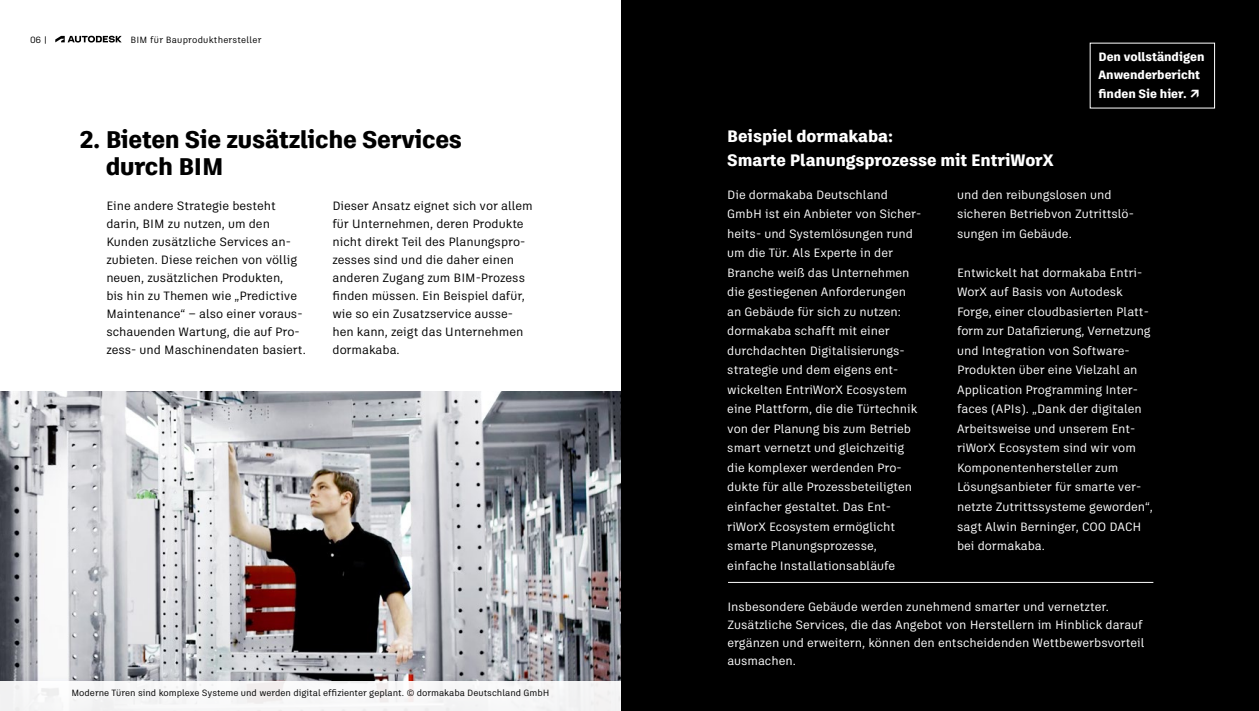
<style>
.page{position:relative;width:1259px;height:711px;background:#fff}
.page>*{position:absolute;margin:0;border:0;box-sizing:border-box;transform-origin:0 0}
.t1{font:800 24px/27px "Artifakt Legend";letter-spacing:-.01em;color:#000}
.t2{font:800 16.5px/24px "Artifakt Legend";color:#fff}
.t3{font:12px/19.5px "Artifakt Legend";color:#fff}
.t4{font:12px/18px "Artifakt Legend";color:#000}
.t5{font:800 12px/18px "Artifakt Legend";color:#fff}
.t6{font:9px "Artifakt Legend";color:#000}
.t7{font:9px "Artifakt Legend";letter-spacing:.025em;color:#000}
</style>
<div class="page">
<img style="left:0;top:391px;width:622px;height:319px">
<svg style="left:55px;top:36px;width:67px;height:6px"></svg>
<div style="left:622px;top:0;width:637px;height:710px;background:#000"></div>
<hr style="left:728px;top:581px;width:425px;height:1px;background:#fff">
<div style="left:0;top:680px;width:621px;height:30px;background:#f6f6f7"></div>
<p class="t6" style="left:30px;top:33px;width:19px">06 |</p>
<p class="t7" style="left:130px;top:33px;width:133px">BIM für Bauprodukthersteller</p>
<h1 class="t1" style="left:106px;top:125px;width:358px;text-indent:-26px">2. Bieten Sie zusätzliche Services durch BIM</h1>
<p class="t4" style="left:106px;top:197px;width:201px">Eine andere Strategie besteht darin, BIM zu nutzen, um den<br>Kunden zusätzliche Services an&shy;zubieten. Diese reichen von völlig neuen, zusätzlichen Produkten,<br>bis hin zu Themen wie „Predictive<br>Maintenance“ – also einer voraus&shy;schauenden Wartung, die auf Pro&shy;zess- und Maschinendaten basiert.</p>
<p class="t4" style="left:332px;top:197px;width:202px">Dieser Ansatz eignet sich vor allem für Unternehmen, deren Produkte nicht direkt Teil des Planungspro&shy;zesses sind und die daher einen anderen Zugang zum BIM-Prozess finden müssen. Ein Beispiel dafür, wie so ein Zusatzservice ausse&shy;hen kann, zeigt das Unternehmen dormakaba.</p>
<p class="t6" style="left:71px;top:686px;width:479px">Moderne Türen sind komplexe Systeme und werden digital effizienter geplant. © dormakaba Deutschland GmbH</p>
<p class="t5" style="left:1098px;top:48px;width:107px">Den vollständigen<br>Anwenderbericht finden Sie hier.</p>
<h2 class="t2" style="left:727px;top:124px;width:328px">Beispiel dormakaba:<br>Smarte Planungsprozesse mit EntriWorX</h2>
<p class="t3" style="left:727px;top:184px;width:194px">Die dormakaba Deutschland<br>GmbH ist ein Anbieter von Sicher&shy;heits- und Systemlösungen rund um die Tür. Als Experte in der<br>Branche weiß das Unternehmen die gestiegenen Anforderungen an Gebäude für sich zu nutzen: dormakaba schafft mit einer durchdachten Digitalisierungs&shy;strategie und dem eigens ent&shy;wickelten EntriWorX Ecosystem eine Plattform, die die Türtechnik von der Planung bis zum Betrieb smart vernetzt und gleichzeitig die komplexer werdenden Pro&shy;dukte für alle Prozessbeteiligten einfacher gestaltet. Das Ent&shy;riWorX Ecosystem ermöglicht smarte Planungsprozesse, einfache Installationsabläufe</p>
<p class="t3" style="left:957px;top:184px;width:178px">und den reibungslosen und sicheren Betriebvon Zutrittslö&shy;sungen im Gebäude.</p>
<p class="t3" style="left:957px;top:262px;width:197px">Entwickelt hat dormakaba Entri-<br>WorX auf Basis von Autodesk<br>Forge, einer cloudbasierten Platt&shy;form zur Datafizierung, Vernetzung und Integration von Software-<br>Produkten über eine Vielzahl an<br>Application Programming Inter&shy;faces (APIs). „Dank der digitalen<br>Arbeitsweise und unserem Ent&shy;riWorX Ecosystem sind wir vom<br>Komponentenhersteller zum<br>Lösungsanbieter für smarte ver&shy;netzte Zutrittssysteme geworden“, sagt Alwin Berninger, COO DACH bei dormakaba.</p>
<p class="t3" style="left:727px;top:597px;width:419px;line-height:18px">Insbesondere Gebäude werden zunehmend smarter und vernetzter.<br>Zusätzliche Services, die das Angebot von Herstellern im Hinblick darauf ergänzen und erweitern, können den entscheidenden Wettbewerbsvorteil ausmachen.</p>
</div>
